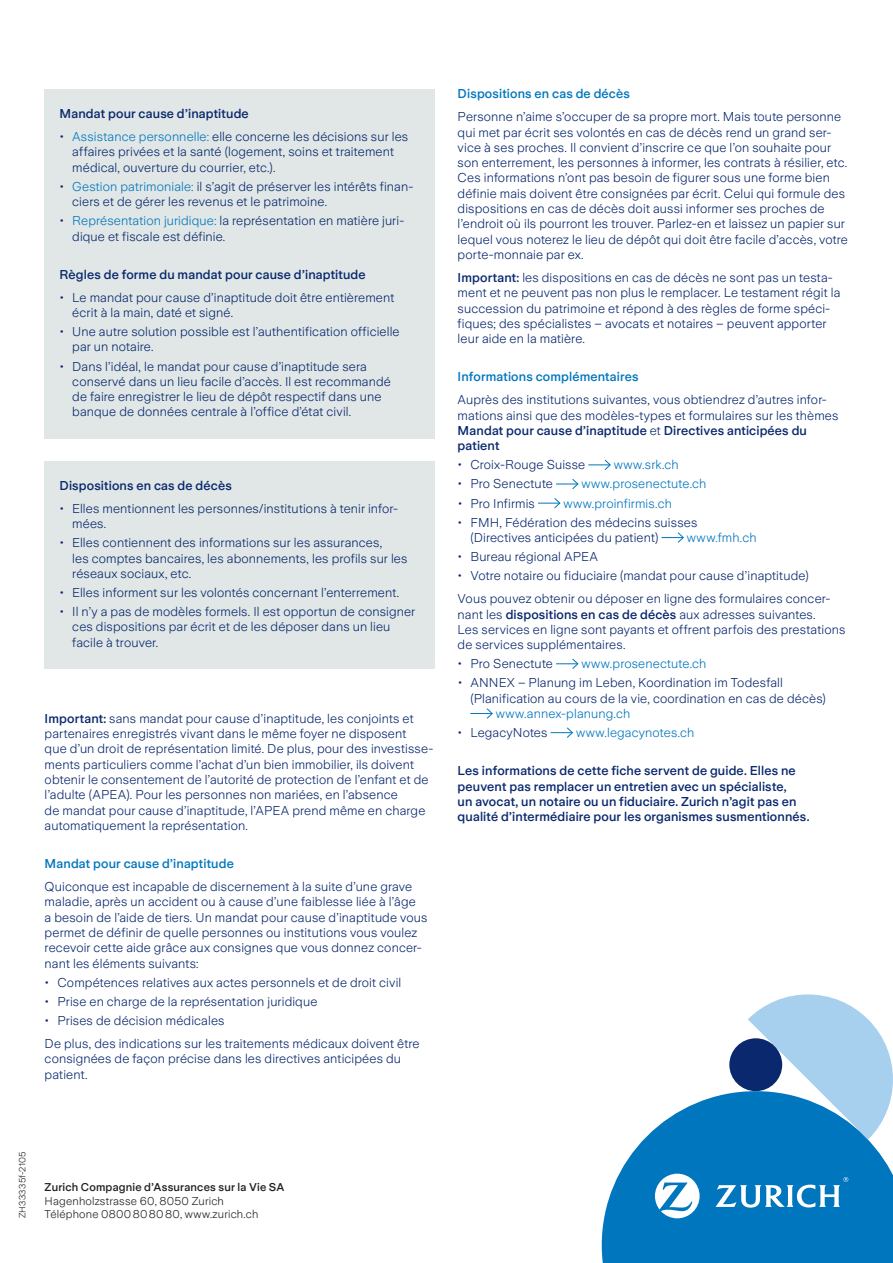
<style>
.page{position:relative;width:893px;height:1263px;background:#fff}
.page>*{position:absolute;margin:0;border:0;box-sizing:border-box;transform-origin:0 0}
.t1{font:300 12.75px/15.3px "Zurich Sans";letter-spacing:.01em;color:#09286d}
.t2{font:500 12.75px/15.3px "Zurich Sans";letter-spacing:.01em;color:#09286d}
.t3{font:300 12.75px "Zurich Sans";letter-spacing:.01em;color:#0076be}
.t4{font:500 12.75px "Zurich Sans";letter-spacing:.01em;color:#0076be}
.t5{font:300 11.25px "Zurich Sans";letter-spacing:.015em;color:#231f20}
.t6{font:500 11.25px "Zurich Sans";letter-spacing:.015em;color:#231f20}
.t7{font:300 9px "Zurich Sans";letter-spacing:.035em;color:#231f20}
.s1{color:#0076be}
.s2{font-weight:500}
</style>
<div class="page">
<svg style="left:588px;top:459px;width:23px;height:11px"></svg>
<svg style="left:556px;top:479px;width:23px;height:10px"></svg>
<svg style="left:538px;top:498px;width:23px;height:11px"></svg>
<svg style="left:661px;top:532px;width:23px;height:11px"></svg>
<svg style="left:556px;top:658px;width:23px;height:11px"></svg>
<svg style="left:470px;top:708px;width:23px;height:11px"></svg>
<svg style="left:551px;top:727px;width:22px;height:11px"></svg>
<div style="left:45px;top:89px;width:390px;height:350px;background:#e0e7e6"></div>
<div style="left:45px;top:461px;width:390px;height:208px;background:#e0e7e6"></div>
<svg style="left:748px;top:994px;width:145px;height:97px"></svg>
<div style="left:729px;top:1038px;width:53px;height:53px;background:#09286d;border-radius:50%"></div>
<svg style="left:602px;top:1091px;width:291px;height:172px;background:#2c8ec9"></svg>
<svg style="left:655px;top:1174px;width:45px;height:44px"></svg>
<svg style="left:715px;top:1177px;width:133px;height:30px"></svg>
<p class="t2" style="left:60px;top:106px;width:191px">Mandat pour cause d’inaptitude</p>
<p class="t1" style="left:72px;top:129px;width:337px;text-indent:-13px">• <span class="s1">Assistance personnelle:</span> elle concerne les décisions sur les affaires privées et la santé (logement, soins et traitement médical, ouverture du courrier, etc.).</p>
<p class="t1" style="left:72px;top:179px;width:342px;text-indent:-13px">• <span class="s1">Gestion patrimoniale:</span> il s’agit de préserver les intérêts finan&shy;ciers et de gérer les revenus et le patrimoine.</p>
<p class="t1" style="left:72px;top:213px;width:333px;text-indent:-13px">• <span class="s1">Représentation juridique:</span> la représentation en matière juri&shy;dique et fiscale est définie.</p>
<p class="t2" style="left:60px;top:267px;width:308px">Règles de forme du mandat pour cause d’inaptitude</p>
<p class="t1" style="left:72px;top:290px;width:323px;text-indent:-13px">• Le mandat pour cause d’inaptitude doit être entièrement écrit à la main, daté et signé.</p>
<p class="t1" style="left:72px;top:324px;width:329px;text-indent:-13px">• Une autre solution possible est l’authentification officielle par un notaire.</p>
<p class="t1" style="left:72px;top:359px;width:320px;text-indent:-13px">• Dans l’idéal, le mandat pour cause d’inaptitude sera conservé dans un lieu facile d’accès. Il est recommandé de faire enregistrer le lieu de dépôt respectif dans une banque de données centrale à l’office d’état civil.</p>
<p class="t2" style="left:60px;top:478px;width:174px">Dispositions en cas de décès</p>
<p class="t1" style="left:72px;top:501px;width:327px;text-indent:-13px">• Elles mentionnent les personnes/institutions à tenir infor&shy;mées.</p>
<p class="t1" style="left:72px;top:535px;width:337px;text-indent:-13px">• Elles contiennent des informations sur les assurances,<br>les comptes bancaires, les abonnements, les profils sur les réseaux sociaux, etc.</p>
<p class="t1" style="left:60px;top:585px;width:341px">• Elles informent sur les volontés concernant l’enterrement.</p>
<p class="t1" style="left:72px;top:604px;width:344px;text-indent:-13px">• Il n’y a pas de modèles formels. Il est opportun de consigner ces dispositions par écrit et de les déposer dans un lieu facile à trouver.</p>
<p class="t1" style="left:45px;top:711px;width:390px"><span class="s2">Important:</span> sans mandat pour cause d’inaptitude, les conjoints et partenaires enregistrés vivant dans le même foyer ne disposent<br>que d’un droit de représentation limité. De plus, pour des investisse&shy;ments particuliers comme l’achat d’un bien immobilier, ils doivent obtenir le consentement de l’autorité de protection de l’enfant et de l’adulte (APEA). Pour les personnes non mariées, en l’absence<br>de mandat pour cause d’inaptitude, l’APEA prend même en charge automatiquement la représentation.</p>
<p class="t4" style="left:45px;top:857px;width:191px">Mandat pour cause d’inaptitude</p>
<p class="t1" style="left:45px;top:879px;width:384px">Quiconque est incapable de discernement à la suite d’une grave maladie, après un accident ou à cause d’une faiblesse liée à l’âge<br>a besoin de l’aide de tiers. Un mandat pour cause d’inaptitude vous permet de définir de quelle personnes ou institutions vous voulez recevoir cette aide grâce aux consignes que vous donnez concer&shy;nant les éléments suivants:</p>
<p class="t1" style="left:45px;top:975px;width:358px">• Compétences relatives aux actes personnels et de droit civil</p>
<p class="t1" style="left:45px;top:994px;width:274px">• Prise en charge de la représentation juridique</p>
<p class="t1" style="left:45px;top:1009px;width:376px;line-height:23px">• Prises de décision médicales<br>De plus, des indications sur les traitements médicaux doivent être</p>
<p class="t1" style="left:45px;top:1051px;width:358px">consignées de façon précise dans les directives anticipées du patient.</p>
<p class="t4" style="left:458px;top:87px;width:174px">Dispositions en cas de décès</p>
<p class="t1" style="left:458px;top:109px;width:392px">Personne n’aime s’occuper de sa propre mort. Mais toute personne qui met par écrit ses volontés en cas de décès rend un grand ser&shy;vice à ses proches. Il convient d’inscrire ce que l’on souhaite pour son enterrement, les personnes à informer, les contrats à résilier, etc.<br>Ces informations n’ont pas besoin de figurer sous une forme bien définie mais doivent être consignées par écrit. Celui qui formule des dispositions en cas de décès doit aussi informer ses proches de l’endroit où ils pourront les trouver. Parlez-en et laissez un papier sur lequel vous noterez le lieu de dépôt qui doit être facile d’accès, votre porte-monnaie par ex.</p>
<p class="t1" style="left:458px;top:270px;width:384px"><span class="s2">Important:</span> les dispositions en cas de décès ne sont pas un testa&shy;ment et ne peuvent pas non plus le remplacer. Le testament régit la succession du patrimoine et répond à des règles de forme spéci&shy;fiques; des spécialistes – avocats et notaires – peuvent apporter leur aide en la matière.</p>
<p class="t4" style="left:458px;top:370px;width:182px">Informations complémentaires</p>
<p class="t1" style="left:458px;top:392px;width:382px">Auprès des institutions suivantes, vous obtiendrez d’autres infor&shy;mations ainsi que des modèles-types et formulaires sur les thèmes <span class="s2">Mandat pour cause d’inaptitude</span> et <span class="s2">Directives anticipées du patient</span></p>
<p class="t1" style="left:458px;top:457px;width:129px">• Croix-Rouge Suisse</p>
<p class="t3" style="left:614px;top:458px;width:67px">www.srk.ch</p>
<p class="t1" style="left:458px;top:477px;width:97px">• Pro Senectute</p>
<p class="t3" style="left:581px;top:477px;width:127px">www.prosenectute.ch</p>
<p class="t1" style="left:458px;top:496px;width:79px">• Pro Infirmis</p>
<p class="t3" style="left:563px;top:496px;width:110px">www.proinfirmis.ch</p>
<p class="t1" style="left:470px;top:515px;width:228px;text-indent:-13px">• FMH, Fédération des médecins suisses (Directives anticipées du patient)</p>
<p class="t3" style="left:687px;top:531px;width:71px">www.fmh.ch</p>
<p class="t1" style="left:458px;top:549px;width:142px">• Bureau régional APEA</p>
<p class="t1" style="left:458px;top:565px;width:374px;line-height:23px">• Votre notaire ou fiduciaire (mandat pour cause d’inaptitude)<br>Vous pouvez obtenir ou déposer en ligne des formulaires concer-</p>
<p class="t1" style="left:458px;top:607px;width:389px">nant les <span class="s2">dispositions en cas de décès</span> aux adresses suivantes.<br>Les services en ligne sont payants et offrent parfois des prestations de services supplémentaires.</p>
<p class="t1" style="left:458px;top:656px;width:97px">• Pro Senectute</p>
<p class="t3" style="left:581px;top:657px;width:127px">www.prosenectute.ch</p>
<p class="t1" style="left:470px;top:675px;width:357px;text-indent:-13px">• ANNEX – Planung im Leben, Koordination im Todesfall (Planification au cours de la vie, coordination en cas de décès)</p>
<p class="t3" style="left:496px;top:707px;width:136px">www.annex-planung.ch</p>
<p class="t1" style="left:458px;top:725px;width:91px">• LegacyNotes</p>
<p class="t3" style="left:576px;top:726px;width:120px">www.legacynotes.ch</p>
<p class="t2" style="left:458px;top:764px;width:353px">Les informations de cette fiche servent de guide. Elles ne peuvent pas remplacer un entretien avec un spécialiste,<br>un avocat, un notaire ou un fiduciaire. Zurich n’agit pas en qualité d’intermédiaire pour les organismes susmentionnés.</p>
<p class="t7" style="left:17px;top:1218px;width:69px;rotate:-90deg">ZH33335f-2105</p>
<p class="t6" style="left:45px;top:1181px;width:241px">Zurich Compagnie d’Assurances sur la Vie SA</p>
<p class="t5" style="left:45px;top:1195px;width:181px">Hagenholzstrasse 60, 8050 Zurich</p>
<p class="t5" style="left:45px;top:1208px;width:215px">Téléphone 0800808080, www.zurich.ch</p>
</div>
